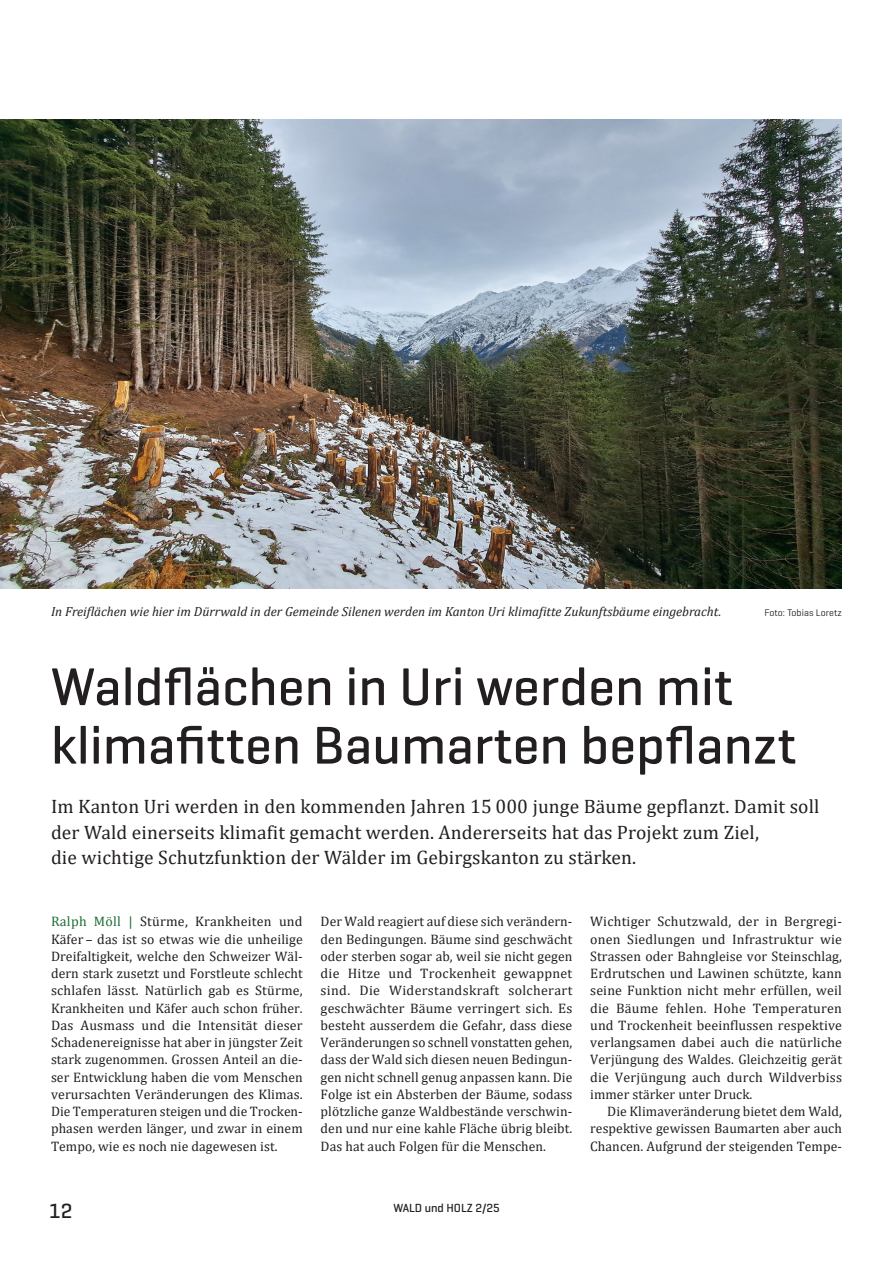
<style>
.page{position:relative;width:893px;height:1263px;background:#fff}
.page>*{position:absolute;margin:0;border:0;box-sizing:border-box;transform-origin:0 0}
.B5_TiItel_28{font:500 54px/58.5px "Geogrotesque";letter-spacing:.005em;color:#231f20}
.t1{font:500 21px "Geogrotesque";color:#231f20}
._03_Lead_13{font:19.5px/25.5px "Cambria";letter-spacing:.005em;color:#231f20}
._04_Lauftext_ohne{font:13.8px/17.2px "Cambria";letter-spacing:.005em;color:#231f20;text-align:justify}
._05_Lauftext_mit{font:13.8px/17.2px "Cambria";letter-spacing:.005em;color:#231f20;text-align:justify}
.B010__Legende{font:italic 13.2px "Cambria";color:#231f20}
.t2{font:500 12px "Geogrotesque";color:#231f20}
.B010__Legende-2{font:9.75px "Geogrotesque";letter-spacing:.005em;color:#231f20}
.s1{color:#226e37}
</style>
<div class="page">
<img style="left:0;top:119px;width:842px;height:470px">
<p class="B010__Legende" style="left:51px;top:602px;width:672px">In Freiflächen wie hier im Dürrwald in der Gemeinde Silenen werden im Kanton Uri klimafitte Zukunftsbäume eingebracht.</p>
<p class="B010__Legende-2" style="left:764px;top:606px;width:79px">Foto: Tobias Loretz</p>
<p class="B5_TiItel_28" style="left:51px;top:656px;width:747px">Waldflächen in Uri werden mit klimafitten Baumarten bepflanzt</p>
<p class="_03_Lead_13" style="left:51px;top:794px;width:770px">Im Kanton Uri werden in den kommenden Jahren 15 000 junge Bäume gepflanzt. Damit soll der Wald einerseits klimafit gemacht werden. Andererseits hat das Projekt zum Ziel,<br>die wichtige Schutzfunktion der Wälder im Gebirgskanton zu stärken.</p>
<p class="_04_Lauftext_ohne" style="left:51px;top:913px;width:253px"><span class="s1">Ralph Möll |</span> Stürme, Krankheiten und Käfer – das ist so etwas wie die unheilige Dreifaltigkeit, welche den Schweizer Wäl&shy;dern stark zusetzt und Forstleute schlecht schlafen lässt. Natürlich gab es Stürme, Krankheiten und Käfer auch schon früher.<br>Das Ausmass und die Intensität dieser Schadenereignisse hat aber in jüngster Zeit stark zugenommen. Grossen Anteil an die&shy;ser Entwicklung haben die vom Menschen verursachten Veränderungen des Klimas.<br>Die Temperaturen steigen und die Trocken&shy;phasen werden länger, und zwar in einem Tempo, wie es noch nie dagewesen ist.</p>
<p class="_04_Lauftext_ohne" style="left:321px;top:913px;width:253px">Der Wald reagiert auf diese sich verändern&shy;den Bedingungen. Bäume sind geschwächt oder sterben sogar ab, weil sie nicht gegen die Hitze und Trockenheit gewappnet sind. Die Widerstandskraft solcherart geschwächter Bäume verringert sich. Es besteht ausserdem die Gefahr, dass diese Veränderungen so schnell vonstatten gehen, dass der Wald sich diesen neuen Bedingun&shy;gen nicht schnell genug anpassen kann. Die Folge ist ein Absterben der Bäume, sodass plötzliche ganze Waldbestände verschwin&shy;den und nur eine kahle Fläche übrig bleibt.<br>Das hat auch Folgen für die Menschen.</p>
<p class="_04_Lauftext_ohne" style="left:590px;top:913px;width:253px">Wichtiger Schutzwald, der in Bergregi&shy;onen Siedlungen und Infrastruktur wie Strassen oder Bahngleise vor Steinschlag, Erdrutschen und Lawinen schützte, kann seine Funktion nicht mehr erfüllen, weil die Bäume fehlen. Hohe Temperaturen und Trockenheit beeinflussen respektive verlangsamen dabei auch die natürliche Verjüngung des Waldes. Gleichzeitig gerät die Verjüngung auch durch Wildverbiss immer stärker unter Druck.</p>
<p class="_05_Lauftext_mit" style="left:590px;top:1103px;width:253px;text-indent:17px">Die Klimaveränderung bietet dem Wald, respektive gewissen Baumarten aber auch Chancen. Aufgrund der steigenden Tempe-</p>
<h2 class="t1" style="left:49px;top:1197px;width:25px">12</h2>
<p class="t2" style="left:393px;top:1201px;width:108px">WALD und HOLZ 2/25</p>
</div>
